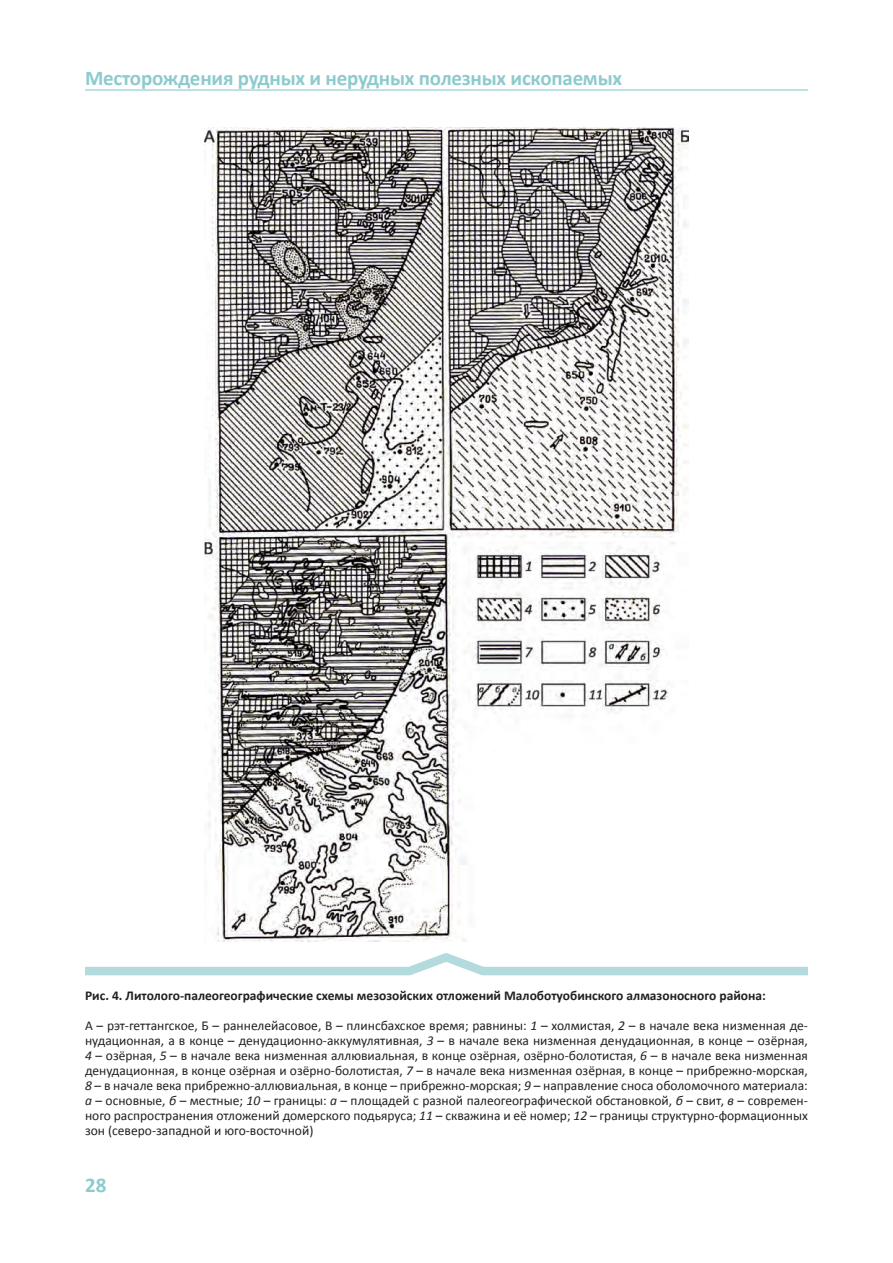
<style>
.page{position:relative;width:893px;height:1263px;background:#fff}
.page>*{position:absolute;margin:0;border:0;box-sizing:border-box;transform-origin:0 0}
.t1{font:700 21px "Calibri";letter-spacing:-.01em;color:#8dcbce}
.t2{font:13.5px/15px "Calibri";color:#231f20;text-align:justify}
.t3{font:700 13.5px "Calibri";color:#231f20}
.s1{font-style:italic}
</style>
<div class="page">
<hr style="left:85px;top:89px;width:723px;height:2px;background:#8dcbce">
<svg style="left:85px;top:953px;width:723px;height:23px"></svg>
<img style="left:205px;top:128px;width:483px;height:814px">
<p class="t1" style="left:85px;top:65px;width:538px">Месторождения рудных и нерудных полезных ископаемых</p>
<p class="t3" style="left:85px;top:987px;width:682px">Рис. 4. Литолого-палеогеографические схемы мезозойских отложений Малоботуобинского алмазоносного района:</p>
<p class="t2" style="left:85px;top:1018px;width:724px">А – рэт-геттангское, Б – раннелейасовое, В – плинсбахское время; равнины: <span class="s1">1</span> – холмистая, <span class="s1">2</span> – в начале века низменная де&shy;нудационная, а в конце – денудационно-аккумулятивная, <span class="s1">3</span> – в начале века низменная денудационная, в конце – озёрная, <span class="s1">4</span> – озёрная, <span class="s1">5</span> – в начале века низменная аллювиальная, в конце озёрная, озёрно-болотистая, <span class="s1">6</span> – в начале века низменная денудационная, в конце озёрная и озёрно-болотистая, <span class="s1">7</span> – в начале века низменная озёрная, в конце – прибрежно-морская, <span class="s1">8</span> – в начале века прибрежно-аллювиальная, в конце – прибрежно-морская; <span class="s1">9</span> – направление сноса оболомочного материала: <span class="s1">а</span> – основные, <span class="s1">б</span> – местные; <span class="s1">10</span> – границы: <span class="s1">а</span> – площадей с разной палеогеографической обстановкой, <span class="s1">б</span> – свит, <span class="s1">в</span> – современ&shy;ного распространения отложений домерского подьяруса; <span class="s1">11</span> – скважина и её номер; <span class="s1">12</span> – границы структурно-формационных зон (северо-западной и юго-восточной)</p>
<p class="t1" style="left:85px;top:1171px;width:23px">28</p>
</div>
